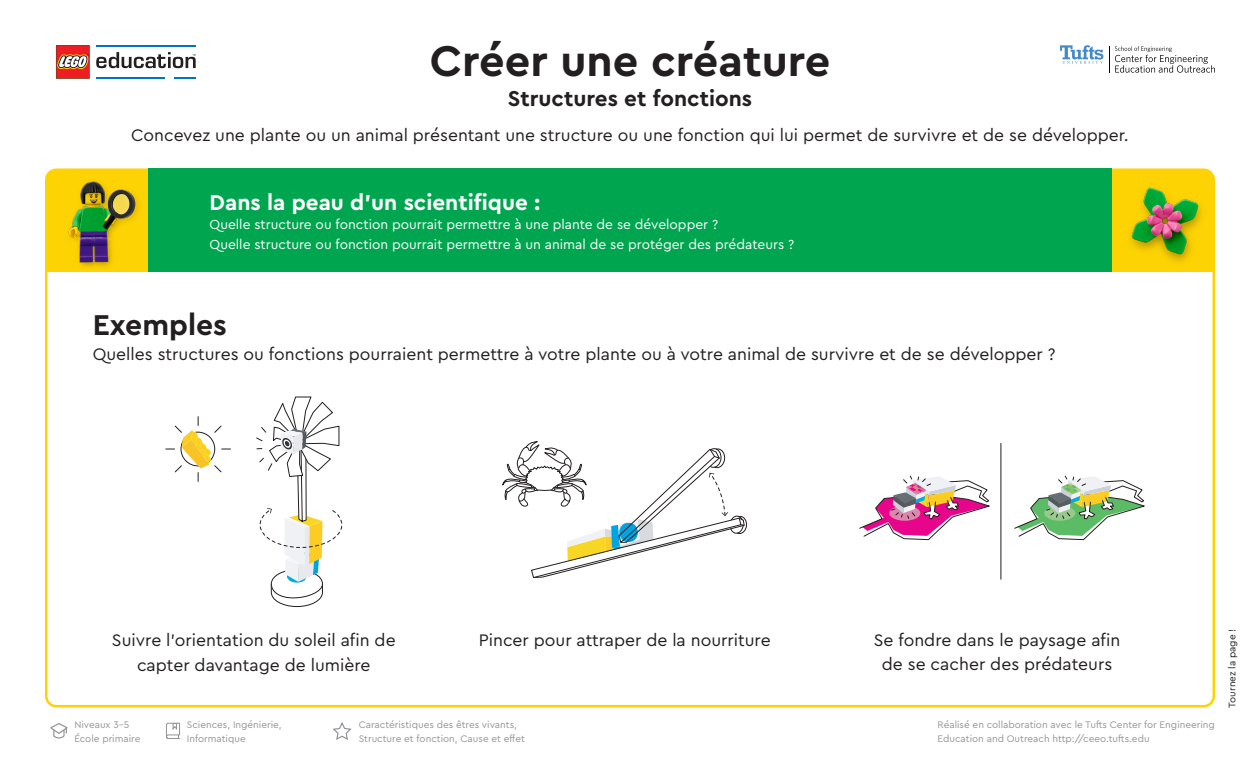
<style>
.page{position:relative;width:1260px;height:765px;background:#fff}
.page>*{position:absolute;margin:0;border:0;box-sizing:border-box;transform-origin:0 0}
.Headline{font:700 45px "Cera Pro";color:#231f20}
._3_TITLES{font:700 30px "Cera Pro";color:#231f20}
.Header_1_-_White{font:700 22.5px "Cera Pro";color:#fff}
.Subheader_1{font:700 22.5px "Cera Pro";color:#231f20}
.body_black_copy_2{font:17.5px/24.5px "Cera Pro";color:#231f20;text-align:center}
.Body_1{font:17.5px "Cera Pro";color:#231f20}
.body_White_copy{font:13.75px "Cera Pro";color:#fff}
.Body_Copy_2_black_le{font:10px "Cera Pro";color:#939598}
.Body_Cop_2_black_rig{font:10px "Cera Pro";color:#231f20}
</style>
<div class="page">
<hr style="left:96px;top:45px;width:100px;height:1px;background:#0075bf">
<hr style="left:96px;top:77px;width:69px;height:2px;background:#0075bf">
<hr style="left:174px;top:77px;width:22px;height:2px;background:#0075bf">
<svg style="left:96px;top:52px;width:100px;height:16px"></svg>
<svg style="left:56px;top:45px;width:34px;height:34px"></svg>
<svg style="left:45px;top:168px;width:104px;height:104px"></svg>
<svg style="left:1060px;top:45px;width:43px;height:19px"></svg>
<svg style="left:1109px;top:46px;width:106px;height:27px"></svg>
<svg style="left:50px;top:723px;width:18px;height:15px"></svg>
<svg style="left:166px;top:722px;width:14px;height:17px"></svg>
<svg style="left:333px;top:722px;width:19px;height:18px"></svg>
<img style="left:1112px;top:168px;width:103px;height:104px">
<img style="left:48px;top:172px;width:97px;height:100px">
<div style="left:149px;top:168px;width:963px;height:104px;background:#00a54f"></div>
<svg style="left:502px;top:441px;width:245px;height:137px"></svg>
<svg style="left:859px;top:475px;width:131px;height:65px"></svg>
<svg style="left:1014px;top:475px;width:131px;height:65px"></svg>
<hr style="left:1001px;top:443px;width:1px;height:136px;background:#231f20">
<svg style="left:256px;top:396px;width:87px;height:211px"></svg>
<svg style="left:166px;top:417px;width:65px;height:64px"></svg>
<p class="Headline" style="left:430px;top:31px;width:402px">Créer une créature</p>
<p class="Subheader_1" style="left:508px;top:84px;width:246px">Structures et fonctions</p>
<p class="Body_1" style="left:131px;top:124px;width:999px">Concevez une plante ou un animal présentant une structure ou une fonction qui lui permet de survivre et de se développer.</p>
<p class="Header_1_-_White" style="left:210px;top:188px;width:332px">Dans la peau d’un scientifique :</p>
<p class="body_White_copy" style="left:210px;top:216px;width:510px">Quelle structure ou fonction pourrait permettre à une plante de se développer ?</p>
<p class="body_White_copy" style="left:210px;top:235px;width:586px">Quelle structure ou fonction pourrait permettre à un animal de se protéger des prédateurs ?</p>
<p class="_3_TITLES" style="left:93px;top:305px;width:136px">Exemples</p>
<p class="body_black_copy_2" style="left:93px;top:341px;width:964px">Quelles structures ou fonctions pourraient permettre à votre plante ou à votre animal de survivre et de se développer ?</p>
<p class="body_black_copy_2" style="left:112px;top:627px;width:285px">Suivre l’orientation du soleil afin de capter davantage de lumière</p>
<p class="body_black_copy_2" style="left:479px;top:627px;width:293px">Pincer pour attraper de la nourriture</p>
<p class="body_black_copy_2" style="left:874px;top:627px;width:248px">Se fondre dans le paysage afin de se cacher des prédateurs</p>
<p class="Body_Copy_2_black_le" style="left:74px;top:718px;width:57px">Niveaux 3-5</p>
<p class="Body_Copy_2_black_le" style="left:74px;top:732px;width:68px">École primaire</p>
<p class="Body_Copy_2_black_le" style="left:187px;top:718px;width:96px">Sciences, Ingénierie,</p>
<p class="Body_Copy_2_black_le" style="left:187px;top:732px;width:60px">Informatique</p>
<p class="Body_Copy_2_black_le" style="left:359px;top:718px;width:160px">Caractéristiques des êtres vivants,</p>
<p class="Body_Copy_2_black_le" style="left:359px;top:732px;width:168px">Structure et fonction, Cause et effet</p>
<p class="Body_Copy_2_black_le" style="left:938px;top:718px;width:279px">Réalisé en collaboration avec le Tufts Center for Engineering</p>
<p class="Body_Copy_2_black_le" style="left:938px;top:732px;width:213px">Education and Outreach http://ceeo.tufts.edu</p>
<p class="Body_Cop_2_black_rig" style="left:1226px;top:708px;width:81px;rotate:-90deg">Tournez la page !</p>
</div>
